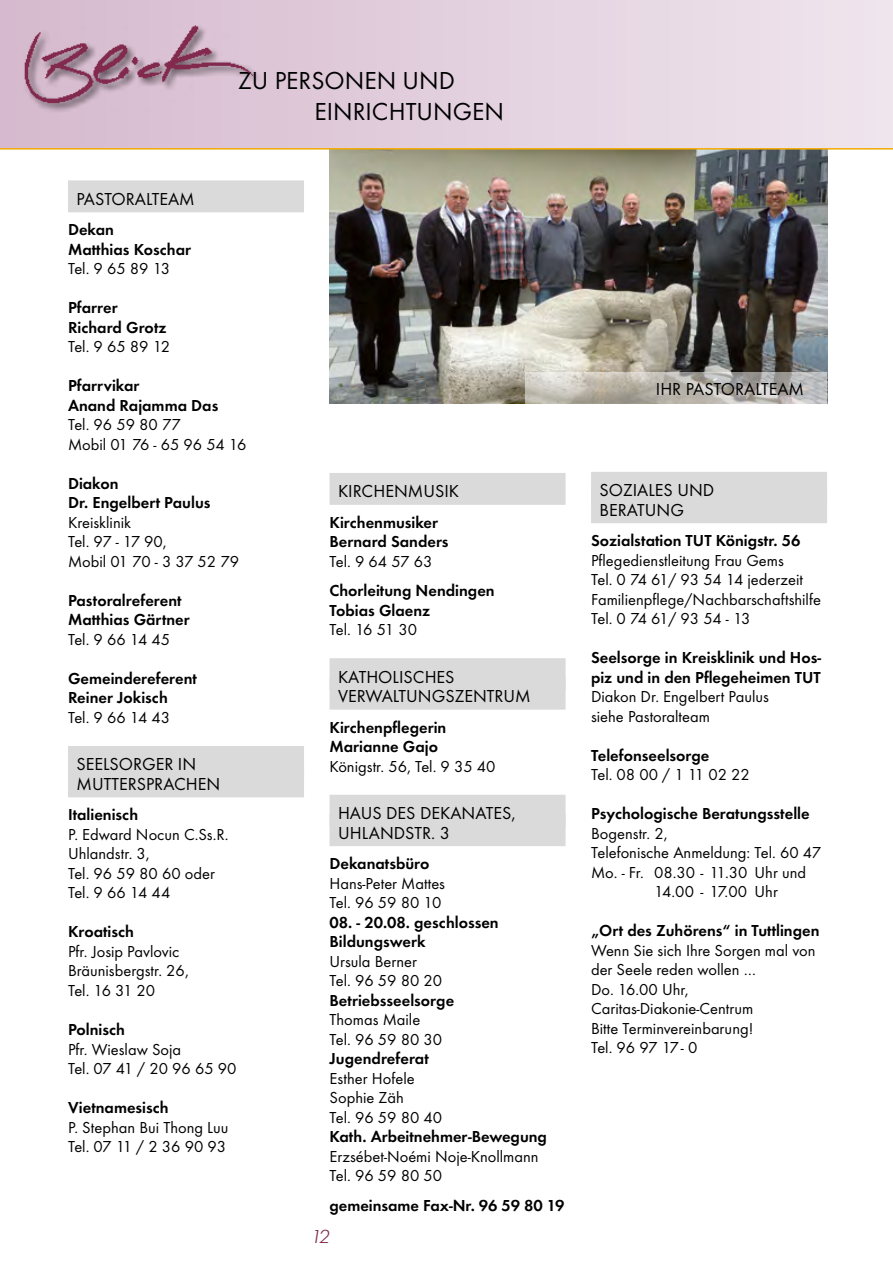
<style>
.page{position:relative;width:893px;height:1263px;background:#fff}
.page>*{position:absolute;margin:0;border:0;box-sizing:border-box;transform-origin:0 0}
.t1{font:25.5px/30.6px "Function";color:#000}
.t2{font:18px/19.5px "Function";color:#000}
.t3{font:italic 300 18px "Limerick";color:#82294e}
.t4{font:16.5px/19.5px "Function";color:#000}
.t5{font:700 16.5px/19.5px "Function";color:#000}
</style>
<div class="page">
<img style="left:330px;top:150px;width:497px;height:254px">
<div style="left:0;top:0;width:893px;height:149px;background:linear-gradient(to right,#d6b9ce,#efe5ee)"></div>
<div style="left:68px;top:180px;width:236px;height:32px;background:#dadada"></div>
<div style="left:68px;top:746px;width:236px;height:32px;background:#dadada"></div>
<div style="left:68px;top:765px;width:236px;height:32px;background:#dadada"></div>
<div style="left:330px;top:473px;width:236px;height:32px;background:#dadada"></div>
<div style="left:330px;top:658px;width:236px;height:32px;background:#dadada"></div>
<div style="left:330px;top:678px;width:236px;height:32px;background:#dadada"></div>
<div style="left:330px;top:795px;width:236px;height:32px;background:#dadada"></div>
<div style="left:330px;top:814px;width:236px;height:32px;background:#dadada"></div>
<div style="left:591px;top:472px;width:236px;height:32px;background:#dadada"></div>
<div style="left:591px;top:491px;width:236px;height:32px;background:#dadada"></div>
<svg style="left:525px;top:372px;width:302px;height:32px;background:#bbb7b0"></svg>
<hr style="left:0;top:148px;width:893px;height:2px;background:#f1ab00">
<div style="left:22px;top:24px;width:241px;height:89px;background:#dcc4d5"></div>
<img style="left:18px;top:5px;width:240px;height:105px">
<h1 class="t1" style="left:315px;top:66px;width:191px;text-indent:-77px">ZU PERSONEN UND<br>EINRICHTUNGEN</h1>
<p class="t2" style="left:77px;top:189px;width:120px">PASTORALTEAM</p>
<p class="t5" style="left:68px;top:220px;width:124px">Dekan<br>Matthias Koschar</p>
<p class="t4" style="left:68px;top:259px;width:104px">Tel. 9 65 89 13</p>
<p class="t5" style="left:68px;top:298px;width:100px">Pfarrer<br>Richard Grotz</p>
<p class="t4" style="left:68px;top:337px;width:104px">Tel. 9 65 89 12</p>
<p class="t5" style="left:68px;top:376px;width:152px">Pfarrvikar<br>Anand Rajamma Das</p>
<p class="t4" style="left:68px;top:415px;width:180px">Tel. 96 59 80 77<br>Mobil 01 76 - 65 96 54 16</p>
<p class="t5" style="left:68px;top:474px;width:144px">Diakon<br>Dr. Engelbert Paulus</p>
<p class="t4" style="left:68px;top:513px;width:173px">Kreisklinik<br>Tel. 97 - 17 90,<br>Mobil 01 70 - 3 37 52 79</p>
<p class="t5" style="left:68px;top:591px;width:123px">Pastoralreferent<br>Matthias Gärtner</p>
<p class="t4" style="left:68px;top:630px;width:104px">Tel. 9 66 14 45</p>
<p class="t5" style="left:68px;top:669px;width:131px">Gemeindereferent<br>Reiner Jokisch</p>
<p class="t4" style="left:68px;top:708px;width:104px">Tel. 9 66 14 43</p>
<p class="t2" style="left:77px;top:755px;width:145px">SEELSORGER IN<br>MUTTERSPRACHEN</p>
<p class="t5" style="left:68px;top:805px;width:72px">Italienisch</p>
<p class="t4" style="left:68px;top:825px;width:162px">P. Edward Nocun C.Ss.R.<br>Uhlandstr. 3,<br>Tel. 96 59 80 60 oder<br>Tel. 9 66 14 44</p>
<p class="t5" style="left:68px;top:922px;width:68px">Kroatisch</p>
<p class="t4" style="left:68px;top:942px;width:122px">Pfr. Josip Pavlovic<br>Bräunisbergstr. 26,<br>Tel. 16 31 20</p>
<p class="t5" style="left:68px;top:1020px;width:59px">Polnisch</p>
<p class="t4" style="left:68px;top:1039px;width:170px">Pfr. Wieslaw Soja<br>Tel. 07 41 / 20 96 65 90</p>
<p class="t5" style="left:68px;top:1098px;width:102px">Vietnamesisch</p>
<p class="t4" style="left:68px;top:1117px;width:162px">P. Stephan Bui Thong Luu<br>Tel. 07 11 / 2 36 90 93</p>
<p class="t2" style="left:656px;top:379px;width:150px">IHR PASTORALTEAM</p>
<p class="t2" style="left:338px;top:482px;width:123px">KIRCHENMUSIK</p>
<p class="t5" style="left:330px;top:513px;width:121px">Kirchenmusiker<br>Bernard Sanders</p>
<p class="t4" style="left:330px;top:552px;width:104px">Tel. 9 64 57 63</p>
<p class="t5" style="left:330px;top:581px;width:167px">Chorleitung Nendingen<br>Tobias Glaenz</p>
<p class="t4" style="left:330px;top:620px;width:89px">Tel. 16 51 30</p>
<p class="t2" style="left:338px;top:667px;width:194px">KATHOLISCHES<br>VERWALTUNGSZENTRUM</p>
<p class="t5" style="left:330px;top:717px;width:118px">Kirchenpflegerin<br>Marianne Gajo</p>
<p class="t4" style="left:330px;top:756px;width:168px">Königstr. 56, Tel. 9 35 40</p>
<p class="t2" style="left:338px;top:803px;width:179px">HAUS DES DEKANATES,<br>UHLANDSTR. 3</p>
<p class="t5" style="left:330px;top:854px;width:101px">Dekanatsbüro</p>
<p class="t4" style="left:330px;top:873px;width:117px">Hans-Peter Mattes<br>Tel. 96 59 80 10</p>
<p class="t5" style="left:330px;top:912px;width:171px">08. - 20.08. geschlossen<br>Bildungswerk</p>
<p class="t4" style="left:330px;top:951px;width:114px">Ursula Berner<br>Tel. 96 59 80 20</p>
<p class="t5" style="left:330px;top:990px;width:126px">Betriebsseelsorge</p>
<p class="t4" style="left:330px;top:1010px;width:114px">Thomas Maile<br>Tel. 96 59 80 30</p>
<p class="t5" style="left:330px;top:1049px;width:101px">Jugendreferat</p>
<p class="t4" style="left:330px;top:1068px;width:114px">Esther Hofele<br>Sophie Zäh<br>Tel. 96 59 80 40</p>
<p class="t5" style="left:330px;top:1127px;width:219px">Kath. Arbeitnehmer-Bewegung</p>
<p class="t4" style="left:330px;top:1146px;width:211px">Erzsébet-Noémi Noje-Knollmann<br>Tel. 96 59 80 50</p>
<p class="t5" style="left:330px;top:1195px;width:237px">gemeinsame Fax-Nr. 96 59 80 19</p>
<p class="t3" style="left:310px;top:1226px;width:20px">12</p>
<p class="t2" style="left:600px;top:481px;width:116px">SOZIALES UND<br>BERATUNG</p>
<p class="t5" style="left:591px;top:531px;width:211px">Sozialstation TUT Königstr. 56</p>
<p class="t4" style="left:591px;top:551px;width:231px">Pflegedienstleitung Frau Gems<br>Tel. 0 74 61/ 93 54 14 jederzeit<br>Familienpflege/Nachbarschaftshilfe<br>Tel. 0 74 61/ 93 54 - 13</p>
<p class="t5" style="left:591px;top:648px;width:232px">Seelsorge in Kreisklinik und Hos&shy;piz und in den Pflegeheimen TUT</p>
<p class="t4" style="left:591px;top:687px;width:179px">Diakon Dr. Engelbert Paulus siehe Pastoralteam</p>
<p class="t5" style="left:591px;top:745px;width:120px">Telefonseelsorge</p>
<p class="t4" style="left:591px;top:765px;width:160px">Tel. 08 00 / 1 11 02 22</p>
<p class="t5" style="left:591px;top:804px;width:220px">Psychologische Beratungsstelle</p>
<p class="t4" style="left:591px;top:824px;width:78px">Bogenstr. 2,</p>
<p class="t4" style="left:591px;top:843px;width:232px">Telefonische Anmeldung: Tel. 60 47</p>
<p class="t4" style="left:591px;top:863px;width:216px">Mo. - Fr. 08.30 - 11.30 Uhr und</p>
<p class="t4" style="left:654px;top:882px;width:125px">14.00 - 17.00 Uhr</p>
<p class="t5" style="left:591px;top:921px;width:230px">„Ort des Zuhörens“ in Tuttlingen</p>
<p class="t4" style="left:591px;top:941px;width:226px">Wenn Sie sich Ihre Sorgen mal von der Seele reden wollen …<br>Do. 16.00 Uhr,<br>Caritas-Diakonie-Centrum<br>Bitte Terminvereinbarung!<br>Tel. 96 97 17- 0</p>
</div>
